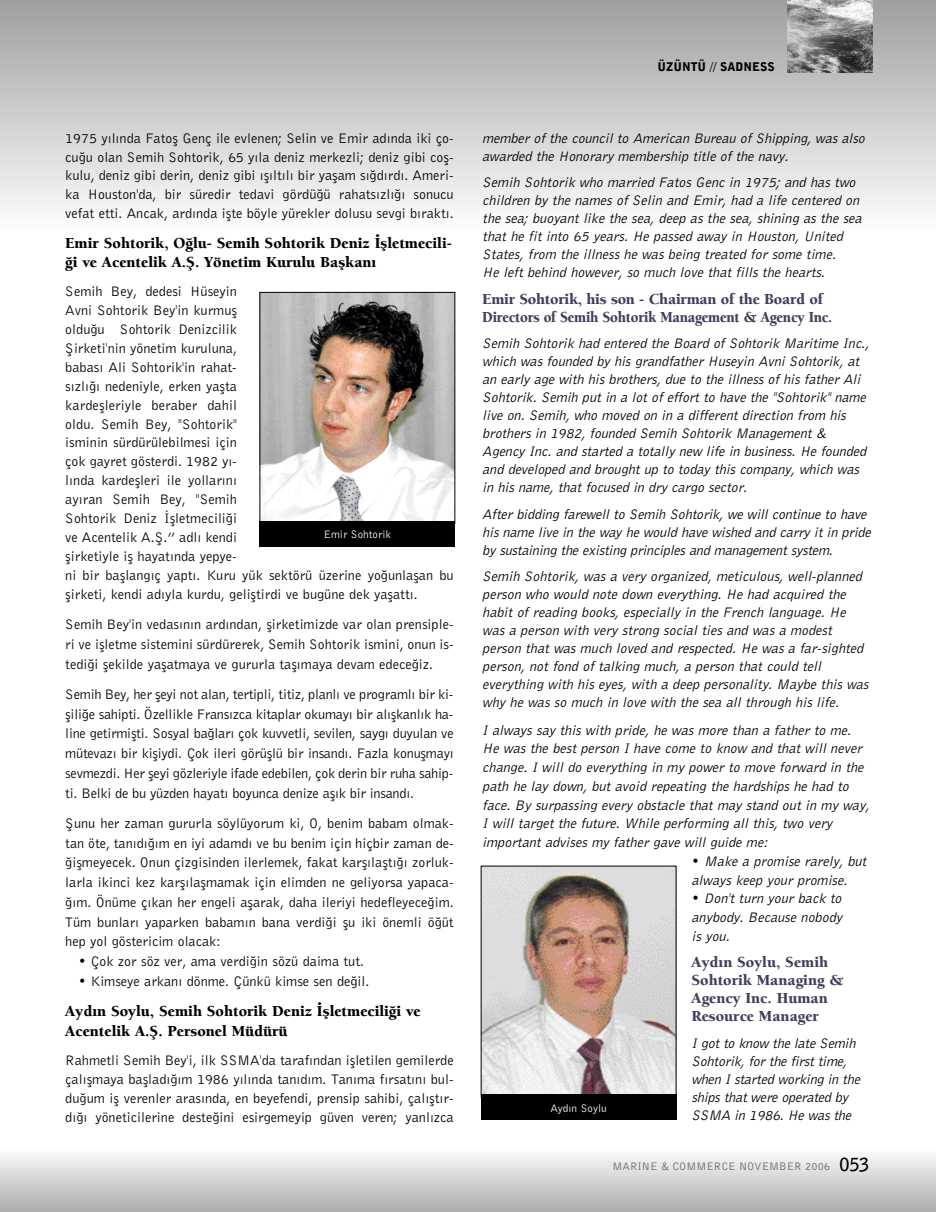
<style>
.page{position:relative;width:936px;height:1212px;background:#fff}
.page>*{position:absolute;margin:0;border:0;box-sizing:border-box;transform-origin:0 0}
.t1{font:15.75px/18.9px "Berkeley T Black";color:#000}
.t2{font:15.75px/18px "Berkeley T Black";letter-spacing:-.015em;color:#403f5d}
.t3{font:14.25px/18.9px "Bell Gothic BT Roman Ti";color:#000;text-align:justify}
.t4{font:14.25px/18px "Bell Gothic BT Elek Italic Ti";color:#000}
.t5{font:12px "Bell Gothic BT Black Ti";color:#000}
.t6{font:11.25px "Bell Gothic BT Roman Ti";color:#666}
.t7{font:11.25px "Bell Gothic BT Roman Ti";color:#fff}
.s1{font-family:"Bell Gothic BT Roman Ti"}
.s2{font-family:"Bell Gothic BT Bold Ti";font-size:18px;color:#000}
</style>
<div class="page">
<div style="left:0;top:0;width:935px;height:12px;background:#a1a1a1"></div>
<div style="left:0;top:10px;width:935px;height:12px;background:#a5a5a5"></div>
<div style="left:0;top:20px;width:935px;height:12px;background:#a9a9a9"></div>
<div style="left:0;top:29px;width:935px;height:12px;background:#adadad"></div>
<div style="left:0;top:39px;width:935px;height:12px;background:#b1b1b1"></div>
<div style="left:0;top:49px;width:935px;height:12px;background:#b5b5b5"></div>
<div style="left:0;top:58px;width:935px;height:13px;background:#b9b9b9"></div>
<div style="left:0;top:68px;width:935px;height:12px;background:#bdbdbd"></div>
<div style="left:0;top:78px;width:935px;height:12px;background:#c1c1c1"></div>
<div style="left:0;top:88px;width:935px;height:12px;background:#c5c5c5"></div>
<div style="left:0;top:97px;width:935px;height:12px;background:#c9c9c9"></div>
<div style="left:0;top:107px;width:935px;height:12px;background:#cdcdcd"></div>
<div style="left:0;top:117px;width:935px;height:12px;background:#d1d1d1"></div>
<div style="left:0;top:126px;width:935px;height:12px;background:#d5d5d5"></div>
<div style="left:0;top:136px;width:935px;height:12px;background:#d9d9d9"></div>
<div style="left:0;top:146px;width:935px;height:12px;background:#ddd"></div>
<div style="left:0;top:155px;width:935px;height:12px;background:#e1e1e1"></div>
<div style="left:0;top:165px;width:935px;height:12px;background:#e5e5e5"></div>
<div style="left:0;top:175px;width:935px;height:12px;background:#e9e9e9"></div>
<div style="left:0;top:184px;width:935px;height:13px;background:#ededed"></div>
<div style="left:0;top:194px;width:935px;height:12px;background:#f1f1f1"></div>
<div style="left:0;top:204px;width:935px;height:12px;background:#f5f5f5"></div>
<div style="left:0;top:214px;width:935px;height:12px;background:#f9f9f9"></div>
<div style="left:0;top:223px;width:935px;height:11px;background:#fdfdfd"></div>
<div style="left:0;top:1205px;width:935px;height:7px;background:#afafaf"></div>
<div style="left:0;top:1202px;width:935px;height:7px;background:#b3b3b3"></div>
<div style="left:0;top:1199px;width:935px;height:7px;background:#b7b7b7"></div>
<div style="left:0;top:1196px;width:935px;height:7px;background:#bbb"></div>
<div style="left:0;top:1193px;width:935px;height:7px;background:#bfbfbf"></div>
<div style="left:0;top:1190px;width:935px;height:7px;background:#c3c3c3"></div>
<div style="left:0;top:1187px;width:935px;height:7px;background:#c7c7c7"></div>
<div style="left:0;top:1183px;width:935px;height:7px;background:#ccc"></div>
<div style="left:0;top:1180px;width:935px;height:7px;background:#d0d0d0"></div>
<div style="left:0;top:1176px;width:935px;height:7px;background:#d5d5d5"></div>
<div style="left:0;top:1173px;width:935px;height:7px;background:#d9d9d9"></div>
<div style="left:0;top:1170px;width:935px;height:7px;background:#ddd"></div>
<div style="left:0;top:1166px;width:935px;height:7px;background:#e2e2e2"></div>
<div style="left:0;top:1163px;width:935px;height:7px;background:#e6e6e6"></div>
<div style="left:0;top:1159px;width:935px;height:7px;background:#ebebeb"></div>
<div style="left:0;top:1156px;width:935px;height:7px;background:#efefef"></div>
<div style="left:0;top:1153px;width:935px;height:7px;background:#f3f3f3"></div>
<div style="left:0;top:1149px;width:935px;height:7px;background:#f8f8f8"></div>
<div style="left:0;top:1148px;width:935px;height:5px;background:#fcfcfc"></div>
<img style="left:787px;top:0;width:85px;height:72px">
<img style="left:482px;top:868px;width:192px;height:227px">
<div style="left:480px;top:1095px;width:196px;height:25px;background:#000"></div>
<img style="left:261px;top:294px;width:192px;height:227px">
<div style="left:259px;top:292px;width:196px;height:232px;border:1px solid #000"></div>
<div style="left:259px;top:521px;width:196px;height:25px;background:#000"></div>
<p class="t3" style="left:65px;top:128px;width:390px">1975 y›l›nda Fatofl Genç ile evlenen; Selin ve Emir ad›nda iki ço&shy;cu¤u olan Semih Sohtorik, 65 y›la deniz merkezli; deniz gibi cofl&shy;kulu, deniz gibi derin, deniz gibi ›fl›lt›l› bir yaflam s›¤d›rd›. Ameri&shy;ka Houston'da, bir süredir tedavi gördü¤ü rahats›zl›¤› sonucu vefat etti. Ancak, ard›nda iflte böyle yürekler dolusu sevgi b›rakt›.</p>
<p class="t1" style="left:65px;top:232px;width:388px">Emir Sohtorik, O¤lu- Semih Sohtorik Deniz ‹flletmecili-¤i ve Acentelik A.fi. Yönetim Kurulu Baflkan›</p>
<p class="t3" style="left:65px;top:282px;width:390px;text-align:left">Semih Bey, dedesi Hüseyin<br>Avni Sohtorik Bey'in kurmufl<br>oldu¤u Sohtorik Denizcilik<br>fiirketi'nin yönetim kuruluna,<br>babas› Ali Sohtorik'in rahat-<br>s›zl›¤› nedeniyle, erken yaflta<br>kardeflleriyle beraber dahil<br>oldu. Semih Bey, "Sohtorik"<br>isminin sürdürülebilmesi için<br>çok gayret gösterdi. 1982 y›-<br>l›nda kardeflleri ile yollar›n›<br>ay›ran Semih Bey, "Semih<br>Sohtorik Deniz ‹flletmecili¤i<br>ve Acentelik A.fi.” adl› kendi<br>flirketiyle ifl hayat›nda yepye-<br>ni bir bafllang›ç yapt›. Kuru yük sektörü üzerine yo¤unlaflan bu flirketi, kendi ad›yla kurdu, gelifltirdi ve bugüne dek yaflatt›.</p>
<p class="t3" style="left:65px;top:614px;width:390px;line-height:19.6px">Semih Bey'in vedas›n›n ard›ndan, flirketimizde var olan prensiple&shy;ri ve iflletme sistemini sürdürerek, Semih Sohtorik ismini, onun is&shy;tedi¤i flekilde yaflatmaya ve gururla tafl›maya devam edece¤iz.</p>
<p class="t3" style="left:65px;top:684px;width:390px;line-height:19.6px">Semih Bey, her fleyi not alan, tertipli, titiz, planl› ve programl› bir ki&shy;flili¤e sahipti. Özellikle Frans›zca kitaplar okumay› bir al›flkanl›k ha&shy;line getirmiflti. Sosyal ba¤lar› çok kuvvetli, sevilen, sayg› duyulan ve mütevaz› bir kifliydi. Çok ileri görüfllü bir insand›. Fazla konuflmay› sevmezdi. Her fleyi gözleriyle ifade edebilen, çok derin bir ruha sahip&shy;ti. Belki de bu yüzden hayat› boyunca denize afl›k bir insand›.</p>
<p class="t3" style="left:65px;top:813px;width:390px;line-height:19.6px">fiunu her zaman gururla söylüyorum ki, O, benim babam olmak&shy;tan öte, tan›d›¤›m en iyi adamd› ve bu benim için hiçbir zaman de-¤iflmeyecek. Onun çizgisinden ilerlemek, fakat karfl›laflt›¤› zorluk&shy;larla ikinci kez karfl›laflmamak için elimden ne geliyorsa yapaca-¤›m. Önüme ç›kan her engeli aflarak, daha ileriyi hedefleyece¤im.<br>Tüm bunlar› yaparken babam›n bana verdi¤i flu iki önemli ö¤üt hep yol göstericim olacak:</p>
<p class="t3" style="left:78px;top:951px;width:287px">• Çok zor söz ver, ama verdi¤in sözü daima tut.</p>
<p class="t3" style="left:78px;top:971px;width:293px">• Kimseye arkan› dönme. Çünkü kimse sen de¤il.</p>
<p class="t1" style="left:65px;top:1000px;width:357px;line-height:19.8px">Ayd›n Soylu, Semih Sohtorik Deniz ‹flletmecili¤i ve<br>Acentelik A.fi. Personel Müdürü</p>
<p class="t3" style="left:65px;top:1051px;width:390px">Rahmetli Semih Bey'i, ilk SSMA'da taraf›ndan iflletilen gemilerde çal›flmaya bafllad›¤›m 1986 y›l›nda tan›d›m. Tan›ma f›rsat›n› bul&shy;du¤um ifl verenler aras›nda, en beyefendi, prensip sahibi, çal›flt›r&shy;d›¤› yöneticilerine deste¤ini esirgemeyip güven veren; yanl›zca</p>
<p class="t7" style="left:323px;top:527px;width:69px">Emir Sohtorik</p>
<p class="t5" style="left:657px;top:59px;width:119px">ÜZÜNTÜ // SADNESS</p>
<p class="t4" style="left:482px;top:129px;width:384px">member of the council to American Bureau of Shipping, was also awarded the Honorary membership title of the navy.</p>
<p class="t4" style="left:482px;top:173px;width:381px">Semih Sohtorik who married Fatos Genc in 1975; and has two children by the names of Selin and Emir, had a life centered on the sea; buoyant like the sea, deep as the sea, shining as the sea that he fit into 65 years. He passed away in Houston, United States, from the illness he was being treated for some time.<br>He left behind however, so much love that fills the hearts.</p>
<p class="t2" style="left:482px;top:288px;width:351px">Emir Sohtorik, his son - Chairman of the Board of<br>Directors of Semih Sohtorik Management &amp; Agency Inc.</p>
<p class="t4" style="left:482px;top:334px;width:388px">Semih Sohtorik had entered the Board of Sohtorik Maritime Inc., which was founded by his grandfather Huseyin Avni Sohtorik, at an early age with his brothers, due to the illness of his father Ali Sohtorik. Semih put in a lot of effort to have the "Sohtorik" name live on. Semih, who moved on in a different direction from his brothers in 1982, founded Semih Sohtorik Management &amp; Agency Inc. and started a totally new life in business. He founded and developed and brought up to today this company, which was in his name, that focused in dry cargo sector.</p>
<p class="t4" style="left:482px;top:505px;width:390px">After bidding farewell to Semih Sohtorik, we will continue to have his name live in the way he would have wished and carry it in pride by sustaining the existing principles and management system.</p>
<p class="t4" style="left:482px;top:567px;width:388px">Semih Sohtorik, was a very organized, meticulous, well-planned person who would note down everything. He had acquired the habit of reading books, especially in the French language. He was a person with very strong social ties and was a modest person that was much loved and respected. He was a far-sighted person, not fond of talking much, a person that could tell everything with his eyes, with a deep personality. Maybe this was why he was so much in love with the sea all through his life.</p>
<p class="t4" style="left:482px;top:720px;width:388px;line-height:18.8px">I always say this with pride, he was more than a father to me.<br>He was the best person I have come to know and that will never change. I will do everything in my power to move forward in the path he lay down, but avoid repeating the hardships he had to face. By surpassing every obstacle that may stand out in my way, I will target the future. While performing all this, two very important advises my father gave will guide me:</p>
<p class="t4" style="left:691px;top:851px;width:176px;line-height:18.8px"><span class="s1">•</span> Make a promise rarely, but always keep your promise.</p>
<p class="t4" style="left:691px;top:889px;width:152px;line-height:18.8px;text-align:justify"><span class="s1">•</span> Don't turn your back to anybody. Because nobody is you.</p>
<p class="t2" style="left:691px;top:952px;width:154px">Ayd›n Soylu, Semih<br>Sohtorik Managing &amp;<br>Agency Inc. Human<br>Resource Manager</p>
<p class="t4" style="left:691px;top:1034px;width:170px">I got to know the late Semih<br>Sohtorik, for the first time, when I started working in the ships that were operated by<br>SSMA in 1986. He was the</p>
<p class="t7" style="left:550px;top:1101px;width:58px">Ayd›n Soylu</p>
<p class="t6" style="left:612px;top:1159px;width:258px">MARINE &amp; COMMERCE NOVEMBER 2006 <span class="s2">053</span></p>
</div>
